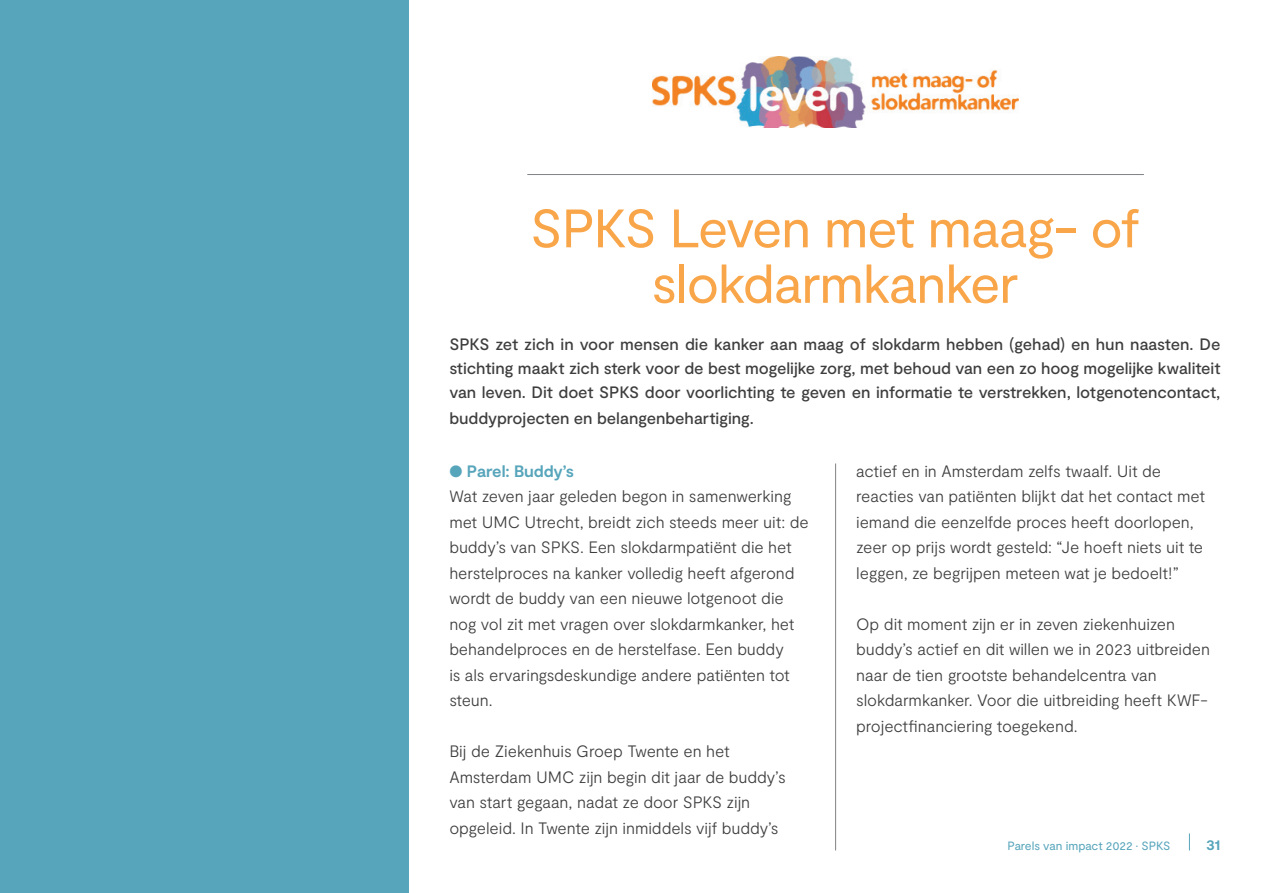
<style>
.page{position:relative;width:1263px;height:893px;background:#fff}
.page>*{position:absolute;margin:0;border:0;box-sizing:border-box;transform-origin:0 0}
.t1{font:54px/55.5px "Moderat";letter-spacing:-.025em;color:#f9a64a;text-align:center}
.t2{font:300 16.5px/25.5px "Moderat";letter-spacing:-.01em;color:#3e3e3f}
.t3{font:500 16.5px/24px "Moderat";letter-spacing:-.005em;color:#3e3e3f;text-align:justify}
.t4{font:700 15px "Moderat";color:#57a5bb}
.t5{font:12px "Moderat";letter-spacing:-.01em;color:#57a5bb}
.s1{color:#57a5bb}
.s2{font-weight:700;color:#57a5bb}
</style>
<div class="page">
<svg style="left:1189px;top:833px;width:1px;height:17px"></svg>
<div style="left:0;top:0;width:408px;height:893px;background:#57a5bb"></div>
<hr style="left:527px;top:174px;width:617px;height:1px;background:#808285">
<img style="left:652px;top:57px;width:367px;height:71px">
<hr style="left:835px;top:463px;width:1px;height:387px;background:#808285">
<h1 class="t1" style="left:530px;top:202px;width:612px">SPKS Leven met maag- of slokdarmkanker</h1>
<p class="t3" style="left:449px;top:333px;width:773px">SPKS zet zich in voor mensen die kanker aan maag of slokdarm hebben (gehad) en hun naasten. De stichting maakt zich sterk voor de best mogelijke zorg, met behoud van een zo hoog mogelijke kwaliteit van leven. Dit doet SPKS door voorlichting te geven en informatie te verstrekken, lotgenotencontact,</p>
<p class="t3" style="left:449px;top:407px;width:306px">buddyprojecten en belangenbehartiging.</p>
<p class="t2" style="left:449px;top:458px;width:361px"><span class="s1">●</span> <span class="s2">Parel: Buddy’s<br></span>Wat zeven jaar geleden begon in samenwerking met UMC Utrecht, breidt zich steeds meer uit: de buddy’s van SPKS. Een slokdarmpatiënt die het herstelproces na kanker volledig heeft afgerond wordt de buddy van een nieuwe lotgenoot die nog vol zit met vragen over slokdarmkanker, het behandelproces en de herstelfase. Een buddy<br>is als ervaringsdeskundige andere patiënten tot steun.</p>
<p class="t2" style="left:449px;top:739px;width:338px">Bij de Ziekenhuis Groep Twente en het Amsterdam UMC zijn begin dit jaar de buddy’s van start gegaan, nadat ze door SPKS zijn opgeleid. In Twente zijn inmiddels vijf buddy’s</p>
<p class="t2" style="left:856px;top:458px;width:350px">actief en in Amsterdam zelfs twaalf. Uit de reacties van patiënten blijkt dat het contact met iemand die eenzelfde proces heeft doorlopen, zeer op prijs wordt gesteld: “Je hoeft niets uit te leggen, ze begrijpen meteen wat je bedoelt!”</p>
<p class="t2" style="left:856px;top:611px;width:355px">Op dit moment zijn er in zeven ziekenhuizen buddy’s actief en dit willen we in 2023 uitbreiden naar de tien grootste behandelcentra van slokdarmkanker. Voor die uitbreiding heeft KWF&shy;projectfinanciering toegekend.</p>
<p class="t5" style="left:1007px;top:839px;width:165px">Parels van impact 2022 • SPKS</p>
<p class="t4" style="left:1206px;top:836px;width:16px">31</p>
</div>
